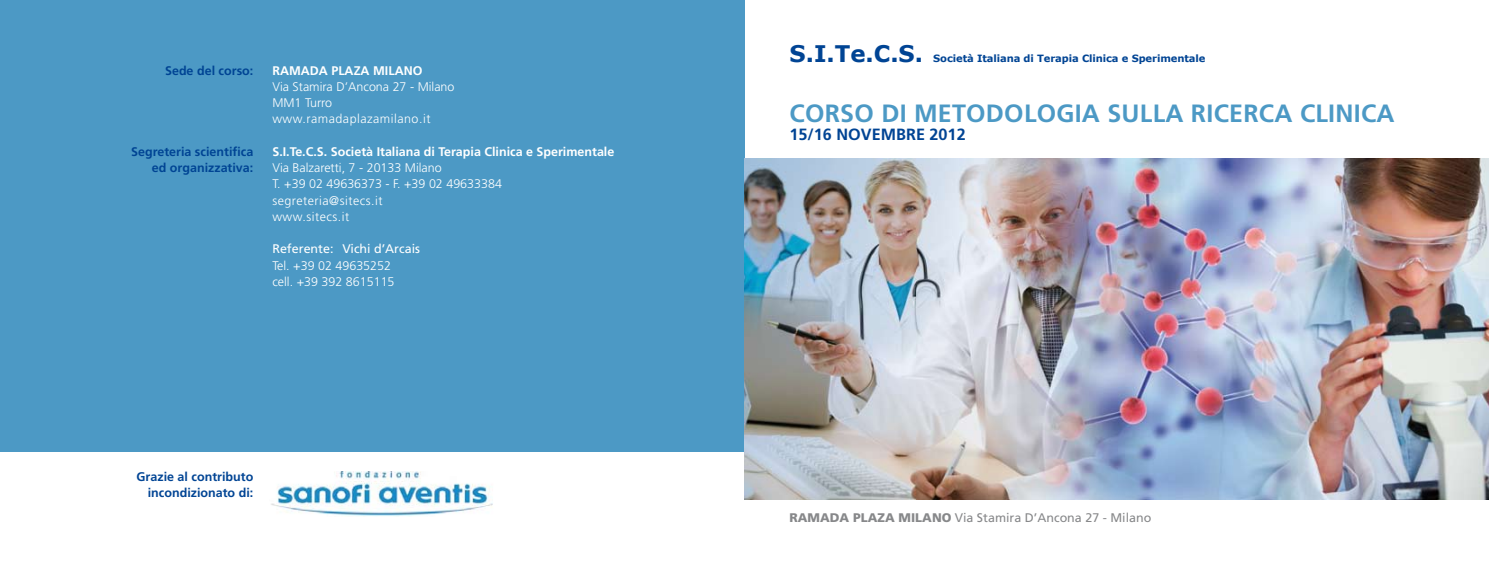
<style>
.page{position:relative;width:1489px;height:567px;background:#fff}
.page>*{position:absolute;margin:0;border:0;box-sizing:border-box;transform-origin:0 0}
.t1{font:700 25px "Frutiger";letter-spacing:.01em;color:#4c99c5}
.t2{font:700 22.88px "Verdana";color:#004494}
.t3{font:700 16.25px "Frutiger";color:#004494}
.t4{font:300 12.5px/16.2px "Frutiger";color:#fff}
.t5{font:700 12.5px/16.2px "Frutiger";color:#004494;text-align:right}
.t6{font:700 12.5px "Frutiger";color:#fff}
.t7{font:12.5px "Frutiger";color:#87888a}
.t8{font:12.5px "Frutiger";color:#fff}
.t9{font:700 10px "Verdana";letter-spacing:-.01em;color:#004494}
.s1{font-weight:900}
</style>
<div class="page">
<div style="left:0;top:0;width:744px;height:451px;background:#4c99c5"></div>
<img style="left:744px;top:158px;width:744px;height:342px">
<img style="left:271px;top:471px;width:222px;height:46px">
<p class="t5" style="left:165px;top:62px;width:90px">Sede del corso:</p>
<p class="t5" style="left:131px;top:143px;width:124px">Segreteria scientifica ed organizzativa:</p>
<p class="t6" style="left:272px;top:63px;width:39px">RAMADA</p>
<p class="t6" style="left:331px;top:63px;width:62px">PLAZA MILANO</p>
<p class="t4" style="left:272px;top:78px;width:184px">Via Stamira D’Ancona 27 - Milano<br>MM1 Turro www.ramadaplazamilano.it</p>
<p class="t6" style="left:272px;top:144px;width:343px">S.I.Te.C.S. Società Italiana di Terapia Clinica e Sperimentale</p>
<p class="t4" style="left:272px;top:160px;width:231px">Via Balzaretti, 7 - 20133 Milano<br>T. +39 02 49636373 - F. +39 02 49633384 segreteria@sitecs.it<br>www.sitecs.it</p>
<p class="t8" style="left:272px;top:242px;width:149px">Referente: Vichi d’Arcais</p>
<p class="t4" style="left:272px;top:257px;width:124px">Tel. +39 02 49635252 cell. +39 392 8615115</p>
<p class="t5" style="left:137px;top:468px;width:118px">Grazie al contributo incondizionato di:</p>
<h2 class="t2" style="left:789px;top:40px;width:135px">S.I.Te.C.S.</h2>
<p class="t9" style="left:933px;top:52px;width:273px">Società Italiana di Terapia Clinica e Sperimentale</p>
<h1 class="t1" style="left:789px;top:99px;width:606px">Corso di Metodologia sulla Ricerca Clinica</h1>
<h3 class="t3" style="left:789px;top:125px;width:178px">15/16 novem bre 2012</h3>
<p class="t7" style="left:789px;top:510px;width:363px"><span class="s1">RAMADA PLAZA MILANO</span> Via Stamira D’Ancona 27 - Milano</p>
</div>
